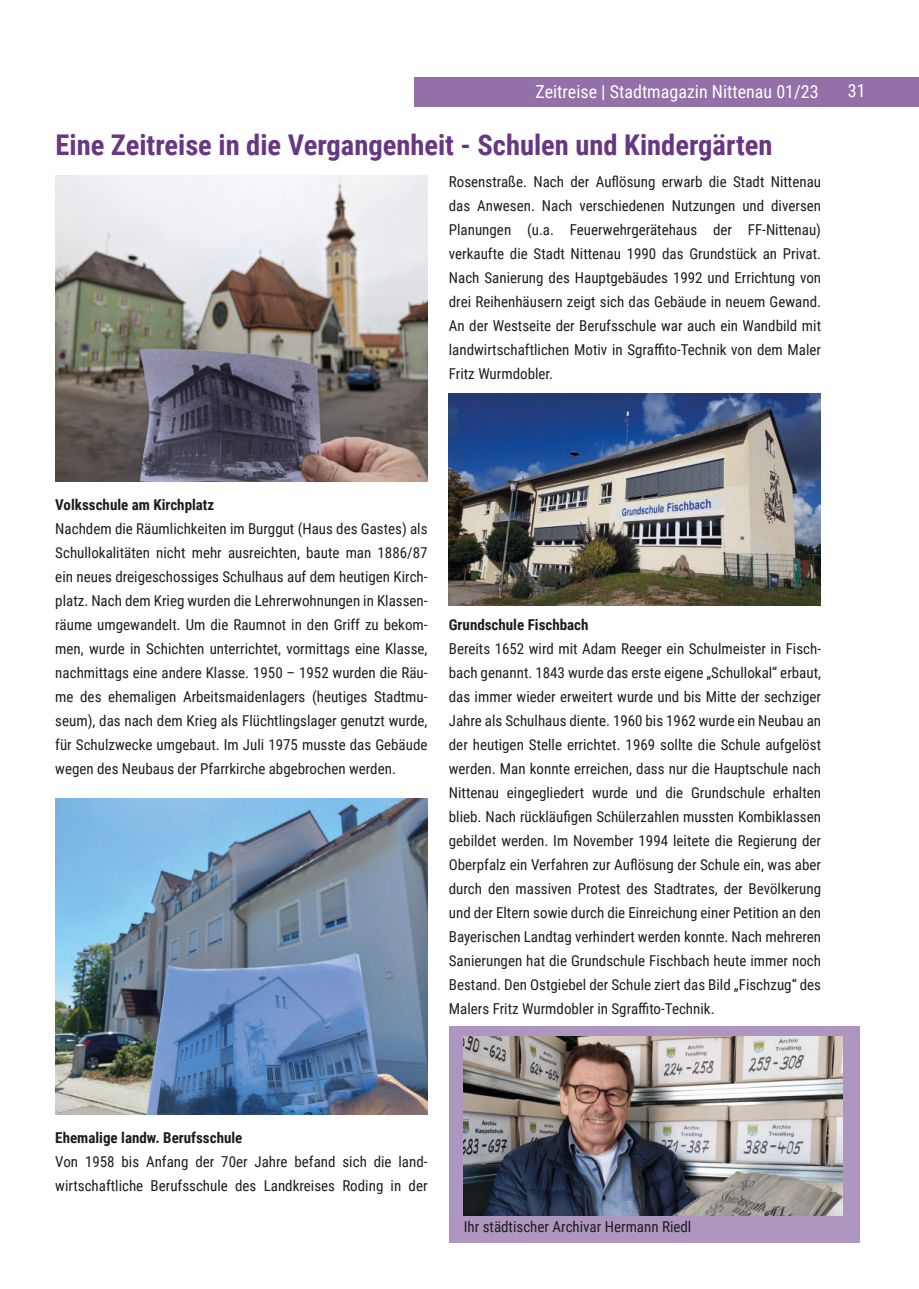
<style>
.page{position:relative;width:919px;height:1289px;background:#fff}
.page>*{position:absolute;margin:0;border:0;box-sizing:border-box;transform-origin:0 0}
.t1{font:700 28.5px "Roboto Condensed";color:#683784}
.t2{font:18px "Roboto Condensed";color:#fff}
.t3{font:15px/24px "Roboto Condensed";color:#1d1d1b;text-align:justify}
.t4{font:700 15px "Roboto Condensed";color:#1d1d1b}
</style>
<div class="page">
<div style="left:449px;top:1026px;width:410px;height:216px;background:#af96c1"></div>
<div style="left:414px;top:77px;width:504px;height:30px;background:#9370a8"></div>
<img style="left:463px;top:1036px;width:379px;height:179px">
<img style="left:55px;top:175px;width:372px;height:307px">
<img style="left:448px;top:394px;width:372px;height:211px">
<img style="left:55px;top:798px;width:372px;height:316px">
<p class="t2" style="left:535px;top:83px;width:284px">Zeitreise | Stadtmagazin Nittenau 01/23</p>
<p class="t2" style="left:847px;top:82px;width:19px">31</p>
<h1 class="t1" style="left:55px;top:124px;width:718px">Eine Zeitreise in die Vergangenheit - Schulen und Kindergärten</h1>
<p class="t3" style="left:449px;top:169px;width:374px">Rosenstraße. Nach der Auflösung erwarb die Stadt Nittenau das Anwesen. Nach verschiedenen Nutzungen und diversen Planungen (u.a. Feuerwehrgerätehaus der FF-Nittenau) verkaufte die Stadt Nittenau 1990 das Grundstück an Privat.<br>Nach Sanierung des Hauptgebäudes 1992 und Errichtung von drei Reihenhäusern zeigt sich das Gebäude in neuem Gewand.<br>An der Westseite der Berufsschule war auch ein Wandbild mit landwirtschaftlichen Motiv in Sgraffito-Technik von dem Maler Fritz Wurmdobler.</p>
<p class="t4" style="left:55px;top:494px;width:160px">Volksschule am Kirchplatz</p>
<p class="t3" style="left:55px;top:517px;width:374px">Nachdem die Räumlichkeiten im Burggut (Haus des Gastes) als Schullokalitäten nicht mehr ausreichten, baute man 1886/87 ein neues dreigeschossiges Schulhaus auf dem heutigen Kirch&shy;platz. Nach dem Krieg wurden die Lehrerwohnungen in Klassen&shy;räume umgewandelt. Um die Raumnot in den Griff zu bekom&shy;men, wurde in Schichten unterrichtet, vormittags eine Klasse, nachmittags eine andere Klasse. 1950 – 1952 wurden die Räu&shy;me des ehemaligen Arbeitsmaidenlagers (heutiges Stadtmu&shy;seum), das nach dem Krieg als Flüchtlingslager genutzt wurde, für Schulzwecke umgebaut. Im Juli 1975 musste das Gebäude wegen des Neubaus der Pfarrkirche abgebrochen werden.</p>
<p class="t4" style="left:449px;top:618px;width:141px">Grundschule Fischbach</p>
<p class="t3" style="left:449px;top:638px;width:374px">Bereits 1652 wird mit Adam Reeger ein Schulmeister in Fisch&shy;bach genannt. 1843 wurde das erste eigene „Schullokal“ erbaut, das immer wieder erweitert wurde und bis Mitte der sechziger Jahre als Schulhaus diente. 1960 bis 1962 wurde ein Neubau an der heutigen Stelle errichtet. 1969 sollte die Schule aufgelöst werden. Man konnte erreichen, dass nur die Hauptschule nach Nittenau eingegliedert wurde und die Grundschule erhalten blieb. Nach rückläufigen Schülerzahlen mussten Kombiklassen gebildet werden. Im November 1994 leitete die Regierung der Oberpfalz ein Verfahren zur Auflösung der Schule ein, was aber durch den massiven Protest des Stadtrates, der Bevölkerung und der Eltern sowie durch die Einreichung einer Petition an den Bayerischen Landtag verhindert werden konnte. Nach mehreren Sanierungen hat die Grundschule Fischbach heute immer noch Bestand. Den Ostgiebel der Schule ziert das Bild „Fischzug“ des Malers Fritz Wurmdobler in Sgraffito-Technik.</p>
<p class="t4" style="left:55px;top:1126px;width:189px">Ehemalige landw. Berufsschule</p>
<p class="t3" style="left:55px;top:1150px;width:374px">Von 1958 bis Anfang der 70er Jahre befand sich die land&shy;wirtschaftliche Berufsschule des Landkreises Roding in der</p>
<p class="t3" style="left:463px;top:1215px;width:229px">Ihr städtischer Archivar Hermann Riedl</p>
</div>
